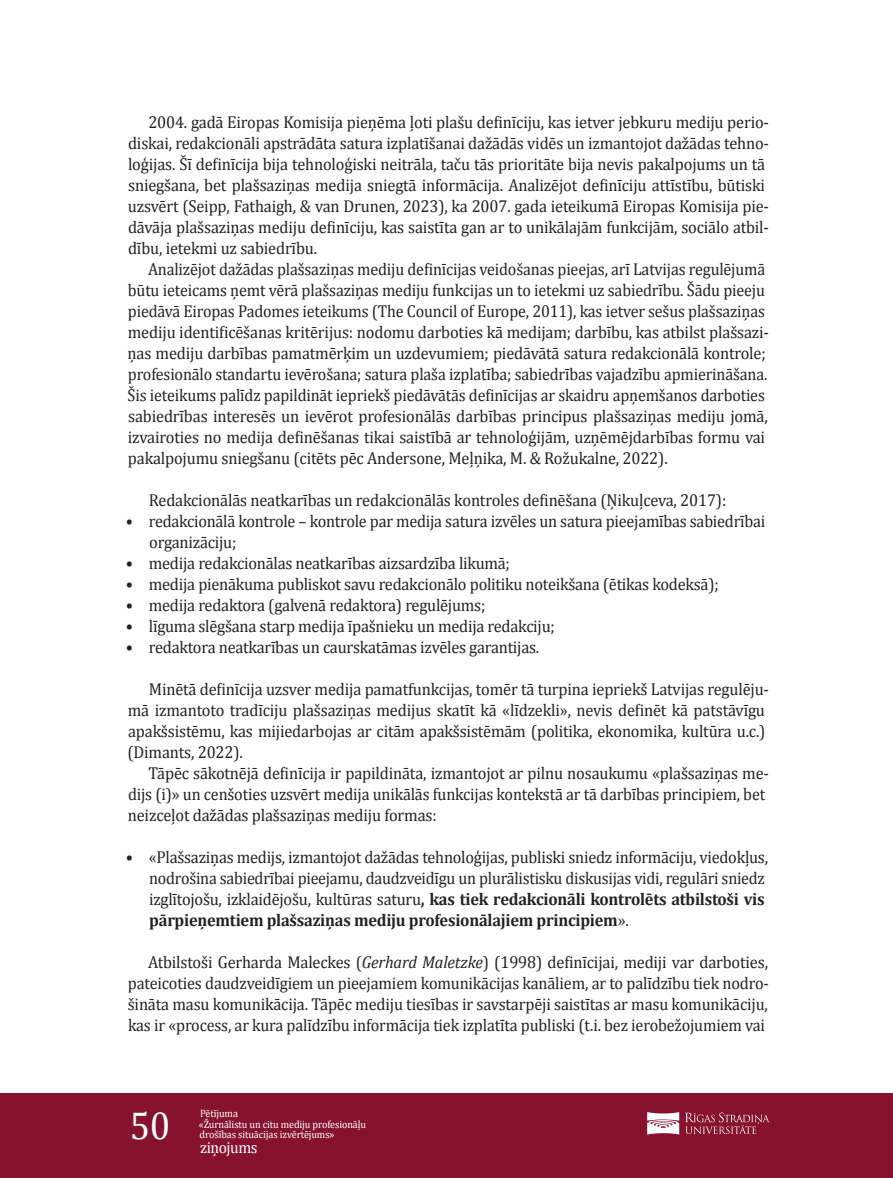
<style>
.page{position:relative;width:893px;height:1178px;background:#fff}
.page>*{position:absolute;margin:0;border:0;box-sizing:border-box;transform-origin:0 0}
.t1{font:39px "Cambria";color:#fff;scale:.95 1}
._06_Basic_Paragraph{font:17.25px/21px "Cambria";letter-spacing:-.01em;color:#222321;scale:.95 1}
._06_Basic_Paragraph-2{font:17.25px/21px "Cambria";letter-spacing:-.01em;color:#222321;scale:.93 1}
._06_Basic_Paragraph-3{font:17.25px/21px "Cambria";letter-spacing:-.01em;color:#222321;scale:.94 1}
.t2{font:16.35px "Cambria";letter-spacing:-.03em;color:#fff;scale:.95 1}
.t3{font:10.65px/10.6px "Cambria";letter-spacing:-.01em;color:#fff;scale:.95 1}
.s1{font-weight:700}
.s2{font-style:italic}
</style>
<div class="page">
<div style="left:0;top:1094px;width:893px;height:84px;background:#871230"></div>
<svg style="left:647px;top:1112px;width:32px;height:22px"></svg>
<svg style="left:685px;top:1112px;width:85px;height:22px"></svg>
<p class="_06_Basic_Paragraph" style="left:128px;top:111px;width:676px;text-indent:20px">2004. gadā Eiropas Komisija pieņēma ļoti plašu definīciju, kas ietver jebkuru mediju perio&shy;diskai, redakcionāli apstrādāta satura izplatīšanai dažādās vidēs un izmantojot dažādas tehno&shy;loģijas. Šī definīcija bija tehnoloģiski neitrāla, taču tās prioritāte bija nevis pakalpojums un tā sniegšana, bet plašsaziņas medija sniegtā informācija. Analizējot definīciju attīstību, būtiski uzsvērt (Seipp, Fathaigh, &amp; van Drunen, 2023), ka 2007. gada ieteikumā Eiropas Komisija pie&shy;dāvāja plašsaziņas mediju definīciju, kas saistīta gan ar to unikālajām funkcijām, sociālo atbil&shy;dību, ietekmi uz sabiedrību.</p>
<p class="_06_Basic_Paragraph-2" style="left:128px;top:258px;width:691px;text-indent:20px">Analizējot dažādas plašsaziņas mediju definīcijas veidošanas pieejas, arī Latvijas regulējumā būtu ieteicams ņemt vērā plašsaziņas mediju funkcijas un to ietekmi uz sabiedrību. Šādu pieeju piedāvā Eiropas Padomes ieteikums (The Council of Europe, 2011), kas ietver sešus plašsaziņas mediju identificēšanas kritērijus: nodomu darboties kā medijam; darbību, kas atbilst plašsazi&shy;ņas mediju darbības pamatmērķim un uzdevumiem; piedāvātā satura redakcionālā kontrole; profesionālo standartu ievērošana; satura plaša izplatība; sabiedrības vajadzību apmierināšana.<br>Šis ieteikums palīdz papildināt iepriekš piedāvātās definīcijas ar skaidru apņemšanos darboties sabiedrības interesēs un ievērot profesionālās darbības principus plašsaziņas mediju jomā, izvairoties no medija definēšanas tikai saistībā ar tehnoloģijām, uzņēmējdarbības formu vai pakalpojumu sniegšanu (citēts pēc Andersone, Meļņika, M. &amp; Rožukalne, 2022).</p>
<p class="_06_Basic_Paragraph" style="left:149px;top:489px;width:609px">Redakcionālās neatkarības un redakcionālās kontroles definēšana (Ņikuļceva, 2017):</p>
<p class="_06_Basic_Paragraph-3" style="left:149px;top:510px;width:657px;text-indent:-23px">• redakcionālā kontrole – kontrole par medija satura izvēles un satura pieejamības sabiedrībai organizāciju;</p>
<p class="_06_Basic_Paragraph" style="left:126px;top:552px;width:406px">• medija redakcionālas neatkarības aizsardzība likumā;</p>
<p class="_06_Basic_Paragraph" style="left:126px;top:573px;width:626px">• medija pienākuma publiskot savu redakcionālo politiku noteikšana (ētikas kodeksā);</p>
<p class="_06_Basic_Paragraph" style="left:126px;top:594px;width:380px">• medija redaktora (galvenā redaktora) regulējums;</p>
<p class="_06_Basic_Paragraph" style="left:126px;top:615px;width:453px">• līguma slēgšana starp medija īpašnieku un medija redakciju;</p>
<p class="_06_Basic_Paragraph" style="left:126px;top:636px;width:437px">• redaktora neatkarības un caurskatāmas izvēles garantijas.</p>
<p class="_06_Basic_Paragraph" style="left:127px;top:678px;width:677px;text-indent:21px">Minētā definīcija uzsver medija pamatfunkcijas, tomēr tā turpina iepriekš Latvijas regulēju&shy;mā izmantoto tradīciju plašsaziņas medijus skatīt kā «līdzekli», nevis definēt kā patstāvīgu apakšsistēmu, kas mijiedarbojas ar citām apakšsistēmām (politika, ekonomika, kultūra u.c.) (Dimants, 2022).</p>
<p class="_06_Basic_Paragraph" style="left:128px;top:762px;width:676px;text-indent:21px">Tāpēc sākotnējā definīcija ir papildināta, izmantojot ar pilnu nosaukumu «plašsaziņas me&shy;dijs (i)» un cenšoties uzsvērt medija unikālās funkcijas kontekstā ar tā darbības principiem, bet neizceļot dažādas plašsaziņas mediju formas:</p>
<p class="_06_Basic_Paragraph" style="left:149px;top:846px;width:653px;text-indent:-23px">• «Plašsaziņas medijs, izmantojot dažādas tehnoloģijas, publiski sniedz informāciju, viedokļus, nodrošina sabiedrībai pieejamu, daudzveidīgu un plurālistisku diskusijas vidi, regulāri sniedz izglītojošu, izklaidējošu, kultūras saturu<span class="s1">, kas tiek redakcionāli kontrolēts atbilstoši vis pārpieņemtiem plašsaziņas mediju profesionālajiem principiem</span>».</p>
<p class="_06_Basic_Paragraph" style="left:128px;top:951px;width:676px;text-align:justify;text-indent:20px">Atbilstoši Gerharda Maleckes (<span class="s2">Gerhard Maletzke</span>) (1998) definīcijai, mediji var darboties, pateicoties daudzveidīgiem un pieejamiem komunikācijas kanāliem, ar to palīdzību tiek nodro&shy;šināta masu komunikācija. Tāpēc mediju tiesības ir savstarpēji saistītas ar masu komunikāciju, kas ir «process, ar kura palīdzību informācija tiek izplatīta publiski (t.i. bez ierobežojumiem vai</p>
<h1 class="t1" style="left:130px;top:1103px;width:44px">50</h1>
<p class="t3" style="left:199px;top:1108px;width:177px">Pētījuma<br>«Žurnālistu un citu mediju profesionāļu drošības situācijas izvērtējums»</p>
<p class="t2" style="left:200px;top:1138px;width:62px">ziņojums</p>
</div>
